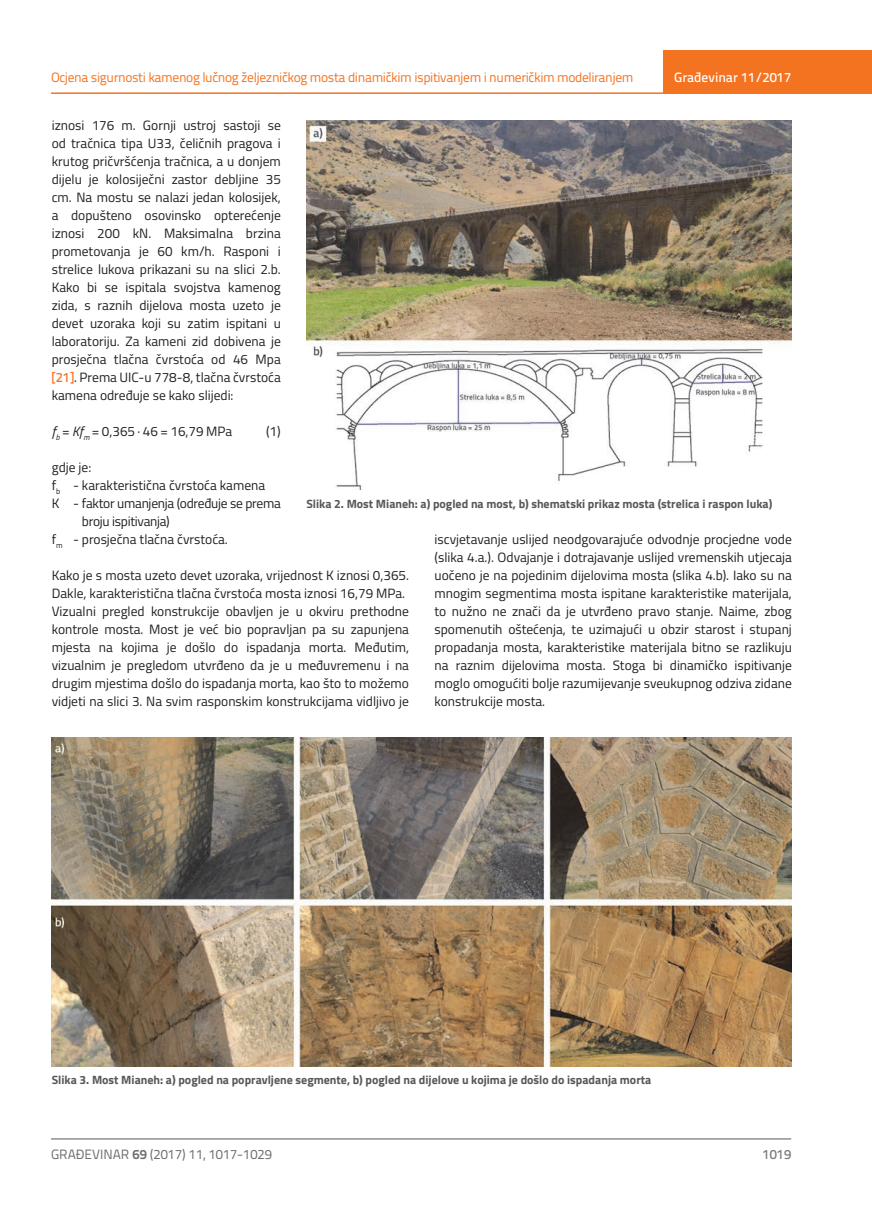
<style>
.page{position:relative;width:872px;height:1212px;background:#fff}
.page>*{position:absolute;margin:0;border:0;box-sizing:border-box;transform-origin:0 0}
.t1{font:13.5px/18px "Titillium";color:#231f20;text-align:justify}
.t2{font:13.5px "Titillium Text 22 L";letter-spacing:-.03em;color:#f47321}
.t3{font:13.5px "Titillium";letter-spacing:-.02em;color:#231f20}
.t4{font:13.5px "Titillium Text 22 L";color:#6c6d70}
.t5{font:500 13.5px "Titillium Text 22 L";color:#fff}
.t6{font:500 13.5px "Titillium Text 22 L";color:#787a7d}
.t7{font:700 12px "Titillium";color:#57585a}
.s1{font-family:"Titillium Text 22 L";font-weight:500;color:#f47321}
.s2{font-style:italic}
.s3{font-weight:700}
</style>
<div class="page">
<hr style="left:51px;top:92px;width:821px;height:2px;background:#f47321">
<div style="left:663px;top:50px;width:209px;height:44px;background:#f47321"></div>
<hr style="left:51px;top:1139px;width:740px;height:1px;background:#57585a">
<img style="left:306px;top:121px;width:485px;height:369px">
<img style="left:51px;top:737px;width:740px;height:329px">
<p class="t2" style="left:51px;top:68px;width:584px">Ocjena sigurnosti kamenog lučnog željezničkog mosta dinamičkim ispitivanjem i numeričkim modeliranjem</p>
<p class="t1" style="left:52px;top:115px;width:231px">iznosi 176 m. Gornji ustroj sastoji se od tračnica tipa U33, čeličnih pragova i krutog pričvršćenja tračnica, a u donjem dijelu je kolosiječni zastor debljine 35 cm. Na mostu se nalazi jedan kolosijek, a dopušteno osovinsko opterećenje iznosi 200 kN. Maksimalna brzina prometovanja je 60 km/h. Rasponi i strelice lukova prikazani su na slici 2.b.<br>Kako bi se ispitala svojstva kamenog zida, s raznih dijelova mosta uzeto je devet uzoraka koji su zatim ispitani u laboratoriju. Za kameni zid dobivena je prosječna tlačna čvrstoća od 46 Mpa <span class="s1">[21]</span>. Prema UIC-u 778-8, tlačna čvrstoća kamena određuje se kako slijedi:</p>
<p class="t1" style="left:52px;top:421px;width:182px"><span class="s2">f</span><sub>b</sub> = <span class="s2">Kf</span><sub>m</sub> = 0,365 · 46 = 16,79 MPa</p>
<p class="t1" style="left:266px;top:421px;width:16px">(1)</p>
<p class="t1" style="left:52px;top:457px;width:41px">gdje je:</p>
<p class="t1" style="left:52px;top:475px;width:215px">f<sub>b</sub> - karakteristična čvrstoća kamena</p>
<p class="t3" style="left:52px;top:493px;width:231px">K - faktor umanjenja (određuje se prema</p>
<p class="t3" style="left:82px;top:511px;width:89px">broju ispitivanja)</p>
<p class="t1" style="left:52px;top:529px;width:178px">f<sub>m</sub> - prosječna tlačna čvrstoća.</p>
<p class="t1" style="left:52px;top:565px;width:359px;text-align:left">Kako je s mosta uzeto devet uzoraka, vrijednost K iznosi 0,365.<br>Dakle, karakteristična tlačna čvrstoća mosta iznosi 16,79 MPa.<br>Vizualni pregled konstrukcije obavljen je u okviru prethodne kontrole mosta. Most je već bio popravljan pa su zapunjena mjesta na kojima je došlo do ispadanja morta. Međutim, vizualnim je pregledom utvrđeno da je u međuvremenu i na drugim mjestima došlo do ispadanja morta, kao što to možemo vidjeti na slici 3. Na svim rasponskim konstrukcijama vidljivo je</p>
<p class="t5" style="left:674px;top:67px;width:118px">Građevinar 11/2017</p>
<p class="t7" style="left:306px;top:494px;width:467px">Slika 2. Most Mianeh: a) pogled na most, b) shematski prikaz mosta (strelica i raspon luka)</p>
<p class="t1" style="left:434px;top:529px;width:359px">iscvjetavanje uslijed neodgovarajuće odvodnje procjedne vode (slika 4.a.). Odvajanje i dotrajavanje uslijed vremenskih utjecaja uočeno je na pojedinim dijelovima mosta (slika 4.b). Iako su na mnogim segmentima mosta ispitane karakteristike materijala, to nužno ne znači da je utvrđeno pravo stanje. Naime, zbog spomenutih oštećenja, te uzimajući u obzir starost i stupanj propadanja mosta, karakteristike materijala bitno se razlikuju na raznim dijelovima mosta. Stoga bi dinamičko ispitivanje moglo omogućiti bolje razumijevanje sveukupnog odziva zidane konstrukcije mosta.</p>
<p class="t7" style="left:52px;top:1071px;width:601px">Slika 3. Most Mianeh: a) pogled na popravljene segmente, b) pogled na dijelove u kojima je došlo do ispadanja morta</p>
<p class="t4" style="left:51px;top:1144px;width:222px">GRAĐEVINAR <span class="s3">69</span> (2017) 11, 1017-1029</p>
<p class="t6" style="left:762px;top:1144px;width:30px">1019</p>
</div>
